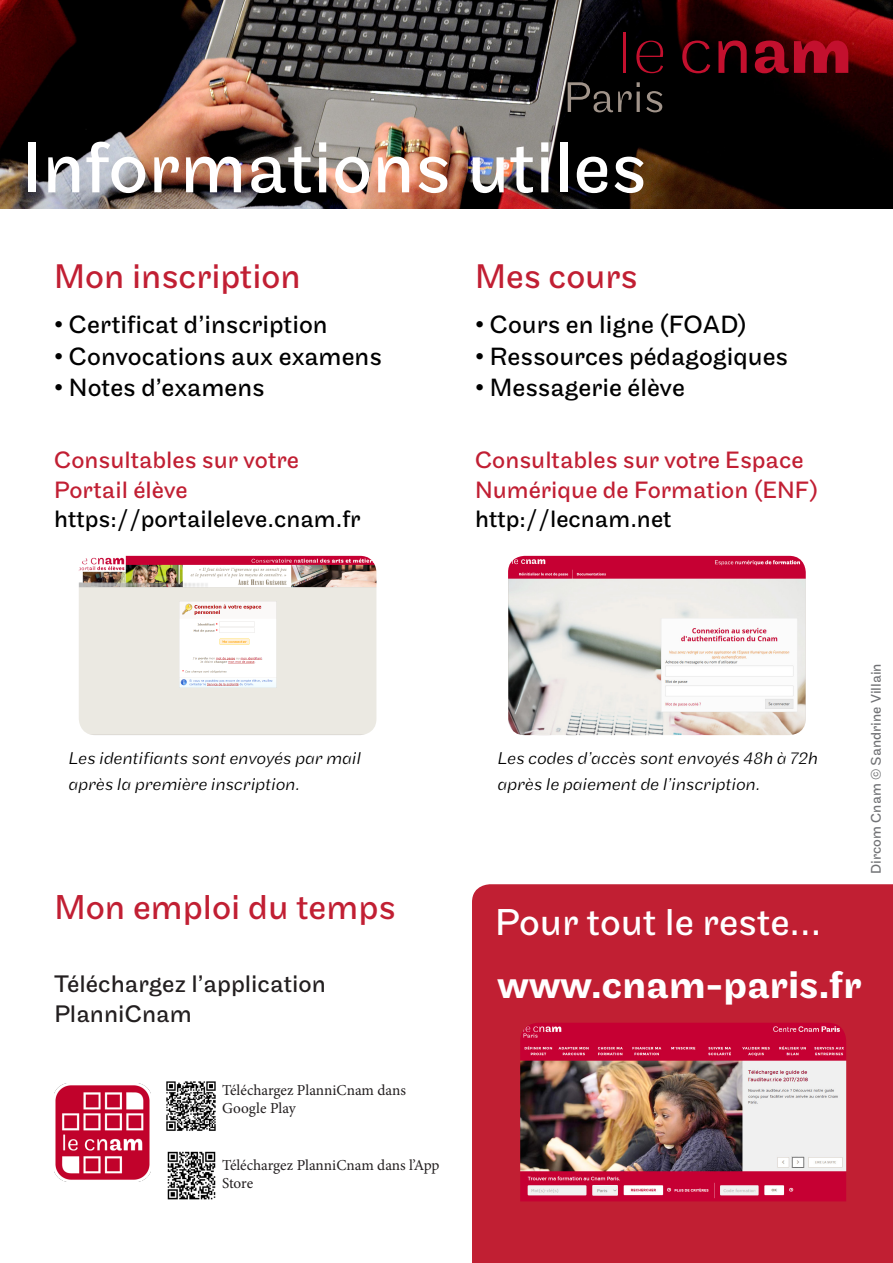
<style>
.page{position:relative;width:893px;height:1263px;background:#fff}
.page>*{position:absolute;margin:0;border:0;box-sizing:border-box;transform-origin:0 0}
.t1{font:75px "Maple";color:#fff}
.t2{font:500 40.2px "Maple";color:#fff}
.t3{font:39px "Maple";color:#fff}
.t4{font:36px "Maple";color:#c11f33}
.t5{font:35.55px "Maple";color:#c11f33}
.t6{font:25.95px "Maple";color:#000}
.t7{font:24.9px "Maple";color:#231f20}
.t8{font:24.6px "Maple";color:#c11f33}
.t9{font:24.6px "Maple";color:#000}
.t10{font:italic 300 17.85px/26px "Maple";color:#000}
.t11{font:15.3px/18.3px "Minion Pro";letter-spacing:-.005em;color:#231f20}
.t12{font:14.55px "Maple";color:#717275}
</style>
<div class="page">
<img style="left:0;top:0;width:893px;height:208px">
<svg style="left:636px;top:41px;width:27px;height:32px"></svg>
<hr style="left:624px;top:32px;width:2px;height:41px;background:#c3102e">
<svg style="left:682px;top:41px;width:28px;height:32px"></svg>
<svg style="left:718px;top:40px;width:29px;height:33px"></svg>
<svg style="left:755px;top:41px;width:93px;height:32px;background:#8e0a1e"></svg>
<svg style="left:568px;top:82px;width:72px;height:30px;background:#292623"></svg>
<svg style="left:646px;top:91px;width:16px;height:21px"></svg>
<div style="left:472px;top:884px;width:421px;height:379px;background:#c11f33"></div>
<img style="left:79px;top:556px;width:297px;height:179px">
<img style="left:508px;top:556px;width:298px;height:179px">
<img style="left:54px;top:1083px;width:97px;height:98px">
<img style="left:166px;top:1081px;width:50px;height:50px">
<img style="left:167px;top:1151px;width:49px;height:49px">
<img style="left:520px;top:1023px;width:326px;height:178px">
<p class="t1" style="left:21px;top:125px;width:627px">Informations utiles</p>
<p class="t5" style="left:54px;top:256px;width:248px">Mon inscription</p>
<p class="t6" style="left:54px;top:310px;width:275px">• Certificat d’inscription</p>
<p class="t6" style="left:54px;top:341px;width:329px">• Convocations aux examens</p>
<p class="t6" style="left:54px;top:372px;width:212px">• Notes d’examens</p>
<p class="t8" style="left:54px;top:446px;width:246px">Consultables sur votre</p>
<p class="t8" style="left:54px;top:476px;width:135px">Portail élève</p>
<p class="t9" style="left:54px;top:505px;width:308px">https://portaileleve.cnam.fr</p>
<p class="t5" style="left:475px;top:256px;width:164px">Mes cours</p>
<p class="t6" style="left:475px;top:310px;width:273px">• Cours en ligne (FOAD)</p>
<p class="t6" style="left:475px;top:341px;width:315px">• Ressources pédagogiques</p>
<p class="t6" style="left:475px;top:372px;width:211px">• Messagerie élève</p>
<p class="t8" style="left:475px;top:446px;width:330px">Consultables sur votre Espace</p>
<p class="t8" style="left:475px;top:476px;width:345px">Numérique de Formation (ENF)</p>
<p class="t9" style="left:475px;top:505px;width:198px">http://lecnam.net</p>
<p class="t10" style="left:68px;top:745px;width:294px">Les identifiants sont envoyés par mail après la première inscription.</p>
<p class="t10" style="left:497px;top:745px;width:322px">Les codes d’accès sont envoyés 48h à 72h après le paiement de l’inscription.</p>
<p class="t4" style="left:54px;top:886px;width:343px">Mon emploi du temps</p>
<p class="t7" style="left:54px;top:969px;width:273px">Téléchargez l’application</p>
<p class="t7" style="left:54px;top:999px;width:139px">PlanniCnam</p>
<p class="t3" style="left:495px;top:900px;width:328px">Pour tout le reste...</p>
<p class="t2" style="left:498px;top:961px;width:365px">www.cnam-paris.fr</p>
<p class="t12" style="left:868px;top:874px;width:212px;rotate:-90deg">Dircom Cnam © Sandrine Villain</p>
<p class="t11" style="left:222px;top:1081px;width:185px">Téléchargez PlanniCnam dans<br>Google Play</p>
<p class="t11" style="left:222px;top:1156px;width:219px">Téléchargez PlanniCnam dans l’App<br>Store</p>
</div>
